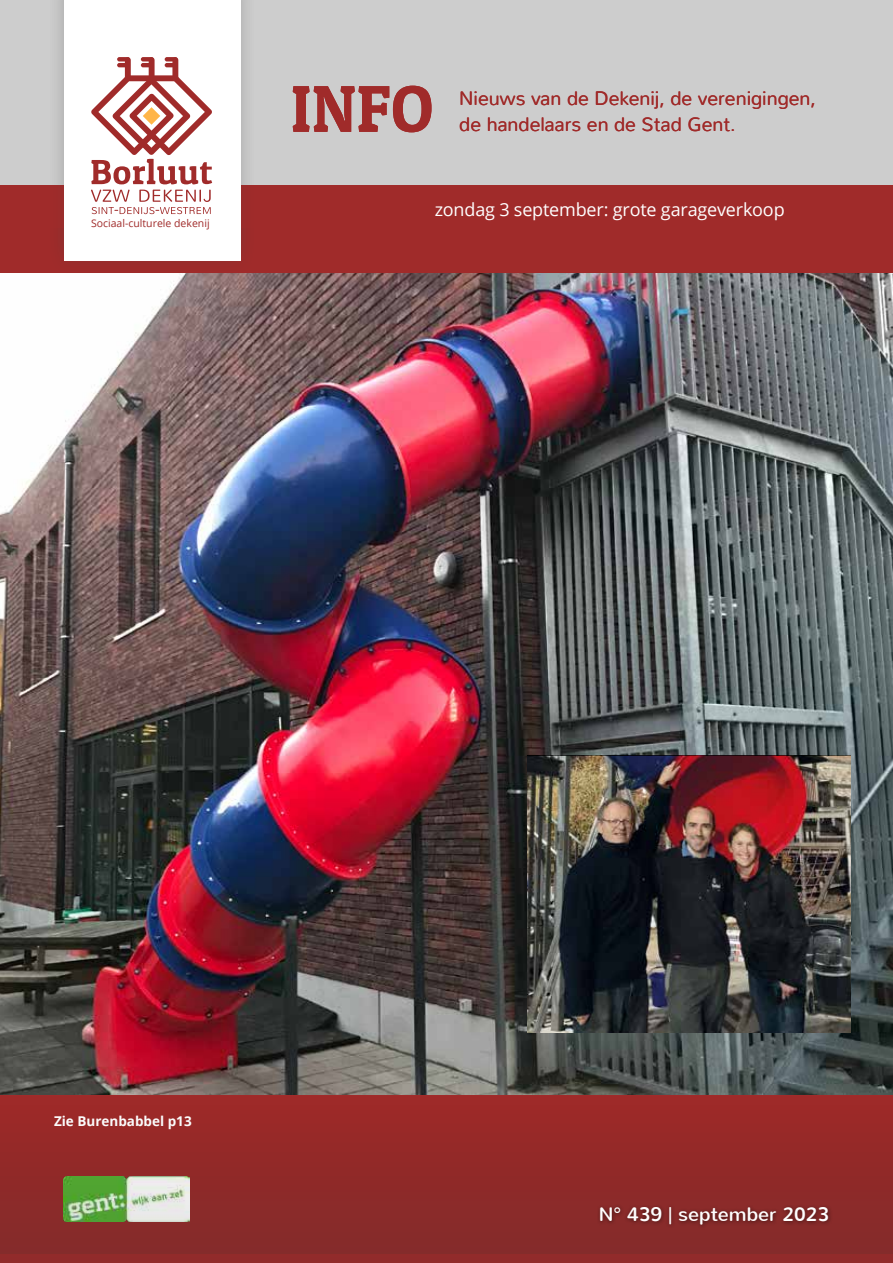
<style>
.page{position:relative;width:893px;height:1263px;background:#fff}
.page>*{position:absolute;margin:0;border:0;box-sizing:border-box;transform-origin:0 0}
.t1{font:66.15px "Patua One";color:#a02b2a}
.t2{font:300 19.5px/25.5px "Nunito";color:#a02b2a}
.t3{font:19.5px "Nunito";color:#fff}
.t4{font:18px "Open Sans";letter-spacing:-.01em;color:#fff}
.t5{font:16.5px "Nunito";letter-spacing:.06em;color:#fff}
.t6{font:700 13.5px "Open Sans";color:#fff}
.t7{font:10.5px "Open Sans";color:#a02b2a}
</style>
<div class="page">
<div style="left:0;top:222px;width:893px;height:998px;background:#a02b2a"></div>
<div style="left:0;top:0;width:893px;height:188px;background:#cdcdcd"></div>
<img style="left:0;top:274px;width:893px;height:815px">
<svg style="left:0;top:1089px;width:893px;height:6px"></svg>
<div style="left:0;top:185px;width:893px;height:42px;background:#a02b2a"></div>
<div style="left:48px;top:0;width:208px;height:277px;background:#4a4a49;opacity:.15"></div>
<div style="left:64px;top:0;width:177px;height:260px;background:#fff"></div>
<svg style="left:91px;top:190px;width:120px;height:24px"></svg>
<div style="left:172px;top:57px;width:6px;height:24px;background:#a02b2a;border-radius:3px"></div>
<div style="left:149px;top:57px;width:6px;height:24px;background:#a02b2a;border-radius:3px"></div>
<div style="left:125px;top:57px;width:6px;height:24px;background:#a02b2a;border-radius:3px"></div>
<svg style="left:117px;top:57px;width:13px;height:4px"></svg>
<hr style="left:117px;top:63px;width:13px;height:4px;background:#a02b2a;border-radius:2px">
<svg style="left:141px;top:57px;width:13px;height:4px"></svg>
<hr style="left:141px;top:63px;width:13px;height:4px;background:#a02b2a;border-radius:2px">
<svg style="left:165px;top:57px;width:13px;height:4px"></svg>
<hr style="left:165px;top:63px;width:13px;height:4px;background:#a02b2a;border-radius:2px">
<svg style="left:91px;top:75px;width:121px;height:109px"></svg>
<svg style="left:0;top:1143px;width:893px;height:120px"></svg>
<div style="left:596px;top:1203px;width:237px;height:26px;background:#000;opacity:.5"></div>
<img style="left:528px;top:756px;width:323px;height:276px">
<p class="t7" style="left:91px;top:215px;width:120px">Sociaal-culturele dekenij</p>
<h1 class="t1" style="left:291px;top:68px;width:144px">INFO</h1>
<p class="t2" style="left:459px;top:86px;width:358px">Nieuws van de Dekenij, de verenigingen, de handelaars en de Stad Gent.</p>
<p class="t5" style="left:560px;top:198px;width:56px">TEKST</p>
<p class="t4" style="left:435px;top:197px;width:352px">zondag 3 september: grote garageverkoop</p>
<p class="t6" style="left:54px;top:1111px;width:139px">Zie Burenbabbel p13</p>
<p class="t3" style="left:599px;top:1202px;width:232px">N° 439 | september 2023</p>
</div>
